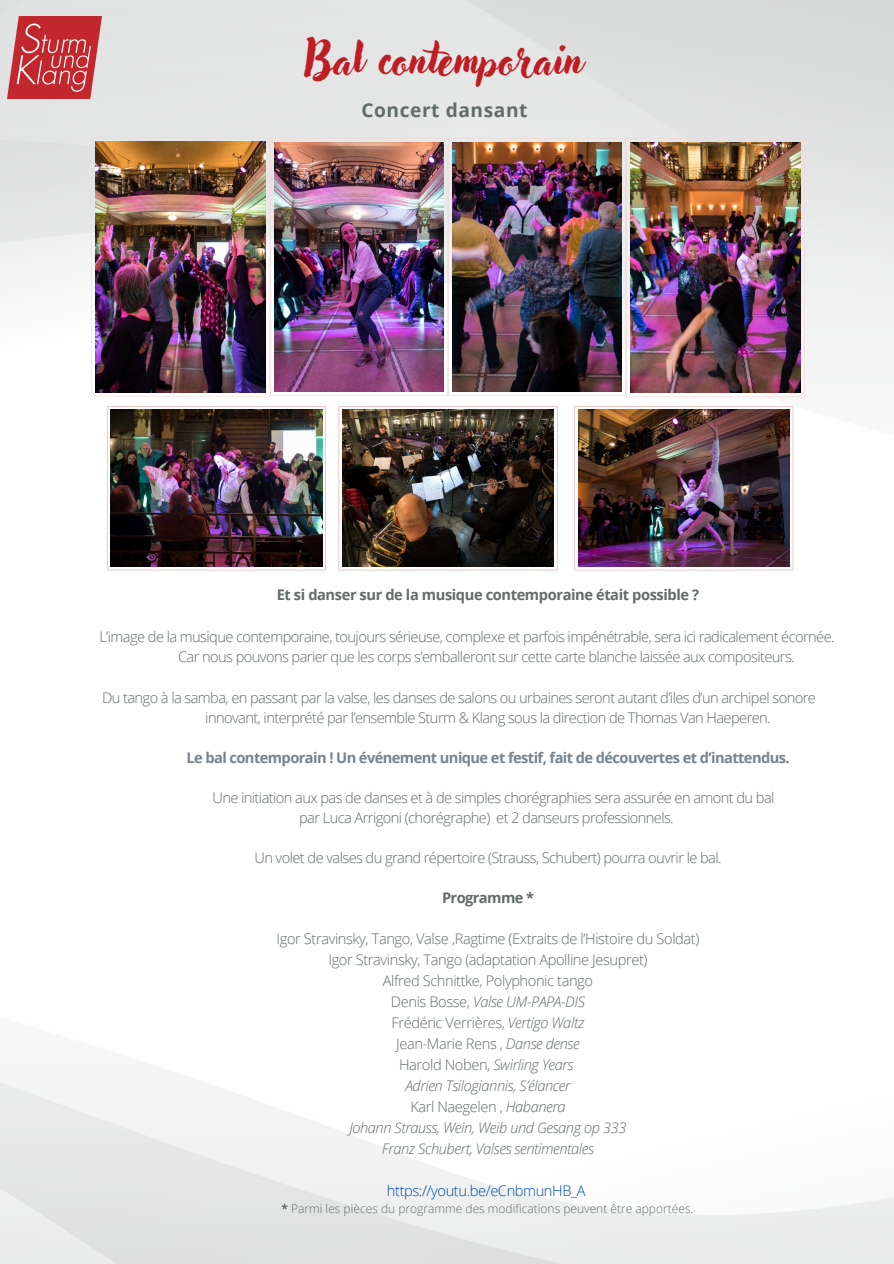
<style>
.page{position:relative;width:894px;height:1264px;background:#fff}
.page>*{position:absolute;margin:0;border:0;box-sizing:border-box;transform-origin:0 0}
.t1{font:43.35px "Adlery Pro";color:#bf1d23}
.t2{font:700 19.2px "Open Sans";letter-spacing:.03em;color:#616d69}
.t3{font:300 14.7px/20px "Open Sans";letter-spacing:-.04em;color:#616d69}
.t4{font:italic 300 14.7px "Open Sans";letter-spacing:-.025em;color:#616d69}
.t5{font:700 14.7px "Open Sans";letter-spacing:-.04em;color:#77838d}
.t6{font:700 14.7px "Open Sans";letter-spacing:-.025em;color:#616d69}
.t7{font:300 14.7px "Open Sans";letter-spacing:-.025em;color:#004aad}
.t8{font:300 12px "Open Sans";color:#616d69}
.s1{font-style:normal}
.s2{font-style:italic}
.s3{font-weight:700}
</style>
<div class="page">
<img style="left:0;top:0;width:893px;height:1263px">
<img style="left:8px;top:16px;width:93px;height:83px">
<svg style="left:91px;top:137px;width:179px;height:259px"></svg>
<img style="left:96px;top:141px;width:169px;height:251px">
<svg style="left:270px;top:138px;width:178px;height:257px"></svg>
<img style="left:275px;top:142px;width:168px;height:249px">
<svg style="left:448px;top:138px;width:177px;height:257px"></svg>
<img style="left:452px;top:142px;width:169px;height:249px">
<svg style="left:626px;top:138px;width:178px;height:259px"></svg>
<img style="left:630px;top:142px;width:170px;height:251px">
<svg style="left:107px;top:406px;width:219px;height:164px"></svg>
<img style="left:111px;top:410px;width:211px;height:156px">
<svg style="left:338px;top:406px;width:219px;height:164px"></svg>
<img style="left:342px;top:410px;width:211px;height:156px">
<svg style="left:574px;top:406px;width:219px;height:164px"></svg>
<img style="left:578px;top:410px;width:211px;height:156px">
<p class="t1" style="left:305px;top:39px;width:279px">Bal contemporain</p>
<p class="t2" style="left:361px;top:96px;width:168px">Concert dansant</p>
<p class="t6" style="left:277px;top:584px;width:423px">Et si danser sur de la musique contemporaine était possible ?</p>
<p class="t3" style="left:178px;top:626px;width:658px;text-indent:-79px">L’image de la musique contemporaine, toujours sérieuse, complexe et parfois impénétrable, sera ici radicalement écornée.<br>Car nous pouvons parier que les corps s’emballeront sur cette carte blanche laissée aux compositeurs.</p>
<p class="t3" style="left:205px;top:686px;width:612px;text-indent:-103px">Du tango à la samba, en passant par la valse, les danses de salons ou urbaines seront autant d’iles d’un archipel sonore innovant, interprété par l’ensemble Sturm &amp; Klang sous la direction de Thomas Van Haeperen.</p>
<p class="t5" style="left:186px;top:747px;width:604px">Le bal contemporain ! Un événement unique et festif, fait de découvertes et d’inattendus.</p>
<p class="t3" style="left:299px;top:787px;width:477px;text-indent:-87px">Une initiation aux pas de danses et à de simples chorégraphies sera assurée en amont du bal par Luca Arrigoni (chorégraphe) et 2 danseurs professionnels.</p>
<p class="t3" style="left:254px;top:847px;width:468px">Un volet de valses du grand répertoire (Strauss, Schubert) pourra ouvrir le bal.</p>
<p class="t6" style="left:442px;top:887px;width:94px">Programme *</p>
<p class="t3" style="left:276px;top:928px;width:424px">Igor Stravinsky, Tango, Valse ,Ragtime (Extraits de l’Histoire du Soldat)</p>
<p class="t3" style="left:328px;top:949px;width:320px">Igor Stravinsky, Tango (adaptation Apolline Jesupret)</p>
<p class="t3" style="left:382px;top:970px;width:212px">Alfred Schnittke, Polyphonic tango</p>
<p class="t4" style="left:391px;top:991px;width:195px"><span class="s1">Denis Bosse,</span> Valse UM-PAPA-DIS</p>
<p class="t3" style="left:391px;top:1012px;width:194px">Frédéric Verrières, <span class="s2">Vertigo Waltz</span></p>
<p class="t3" style="left:396px;top:1033px;width:185px">Jean-Marie Rens , <span class="s2">Danse dense</span></p>
<p class="t4" style="left:399px;top:1054px;width:176px"><span class="s1">Harold Noben,</span> Swirling Years</p>
<p class="t4" style="left:405px;top:1075px;width:166px">Adrien Tsilogiannis, S’élancer</p>
<p class="t3" style="left:410px;top:1096px;width:157px">Karl Naegelen , <span class="s2">Habanera</span></p>
<p class="t4" style="left:349px;top:1117px;width:278px">Johann Strauss, Wein, Weib und Gesang op 333</p>
<p class="t4" style="left:382px;top:1138px;width:214px">Franz Schubert, Valses sentimentales</p>
<p class="t7" style="left:387px;top:1180px;width:200px">https://youtu.be/eCnbmunHB_A</p>
<p class="t8" style="left:281px;top:1200px;width:413px"><span class="s3">*</span> Parmi les pièces du programme des modifications peuvent être apportées.</p>
</div>
